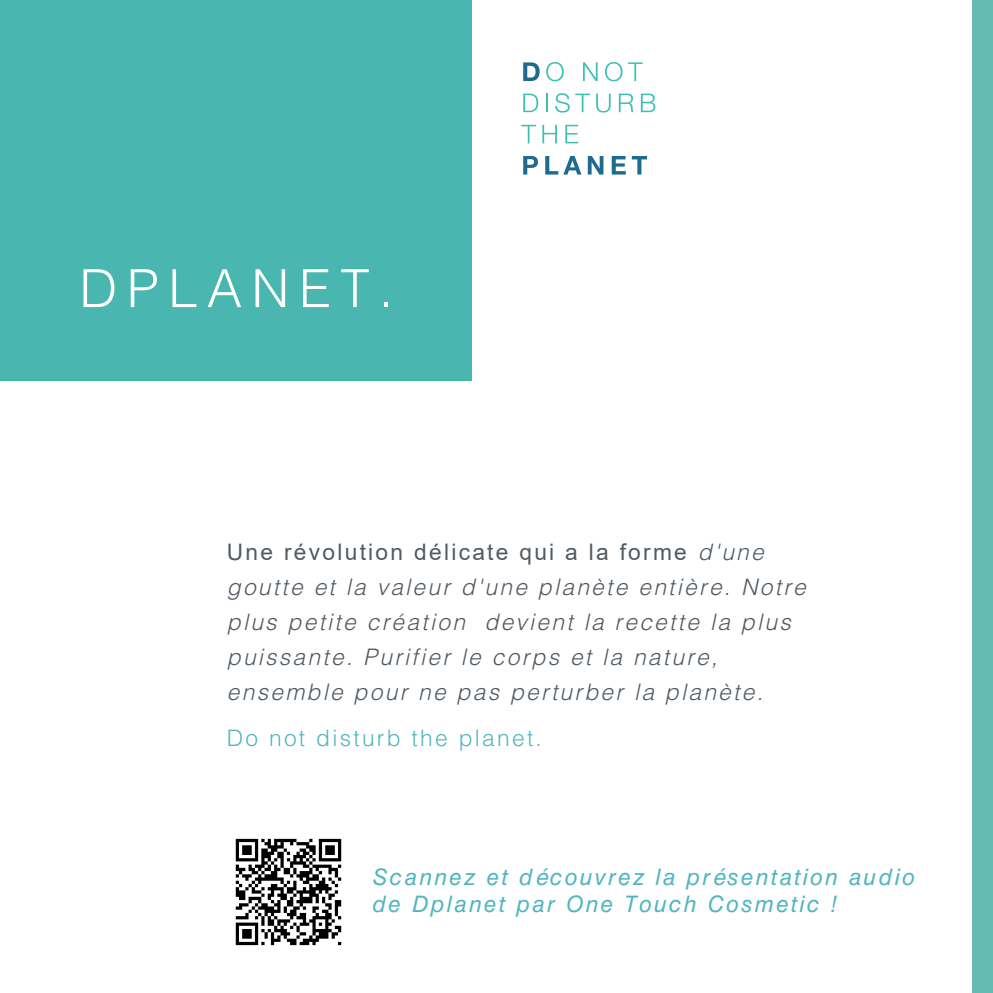
<style>
.page{position:relative;width:993px;height:993px;background:#fff}
.page>*{position:absolute;margin:0;border:0;box-sizing:border-box;transform-origin:0 0}
.t1{font:300 52.5px "Helvetica";letter-spacing:.18em;color:#fff}
.t2{font:italic 300 22.75px/35px "Helvetica LT Std";letter-spacing:.1em;color:#515a62}
.t3{font:italic 22.75px/27.3px "Helvetica LT Std";letter-spacing:.1em;color:#52b5bf}
.t4{font:22.75px "Arial";letter-spacing:.1em;color:#515a62}
.t5{font:300 22.75px "Helvetica LT Std";letter-spacing:.1em;color:#52b5bf}
.s1{font-family:"Helvetica LT Std";font-weight:300;font-style:italic}
</style>
<div class="page">
<div style="left:972px;top:0;width:20px;height:992px;background:#65bab2"></div>
<svg style="left:523px;top:62px;width:16px;height:19px"></svg>
<svg style="left:546px;top:62px;width:17px;height:19px"></svg>
<svg style="left:583px;top:62px;width:14px;height:19px"></svg>
<svg style="left:605px;top:62px;width:37px;height:19px"></svg>
<svg style="left:523px;top:94px;width:15px;height:18px"></svg>
<svg style="left:546px;top:94px;width:1px;height:18px"></svg>
<svg style="left:555px;top:93px;width:14px;height:19px"></svg>
<svg style="left:575px;top:94px;width:14px;height:18px"></svg>
<svg style="left:596px;top:94px;width:14px;height:18px"></svg>
<svg style="left:618px;top:94px;width:15px;height:18px"></svg>
<svg style="left:640px;top:94px;width:15px;height:18px"></svg>
<svg style="left:521px;top:125px;width:15px;height:18px"></svg>
<svg style="left:542px;top:125px;width:14px;height:18px"></svg>
<svg style="left:565px;top:125px;width:13px;height:18px"></svg>
<svg style="left:523px;top:156px;width:15px;height:18px"></svg>
<svg style="left:545px;top:156px;width:36px;height:18px"></svg>
<svg style="left:587px;top:156px;width:16px;height:18px"></svg>
<svg style="left:611px;top:156px;width:14px;height:18px"></svg>
<svg style="left:631px;top:156px;width:15px;height:18px"></svg>
<div style="left:0;top:0;width:471px;height:380px;background:#49b7b0"></div>
<img style="left:235px;top:838px;width:107px;height:108px">
<h1 class="t1" style="left:79px;top:243px;width:316px">DPLANET.</h1>
<p class="t4" style="left:227px;top:536px;width:538px">Une révolution délicate qui a la forme <span class="s1">d'une</span></p>
<p class="t2" style="left:227px;top:569px;width:580px">goutte et la valeur d'une planète entière. Notre plus petite création devient la recette la plus puissante. Purifier le corps et la nature, ensemble pour ne pas perturber la planète.</p>
<p class="t5" style="left:227px;top:723px;width:316px">Do not disturb the planet.</p>
<p class="t3" style="left:372px;top:862px;width:544px">Scannez et découvrez la présentation audio de Dplanet par One Touch Cosmetic !</p>
</div>
